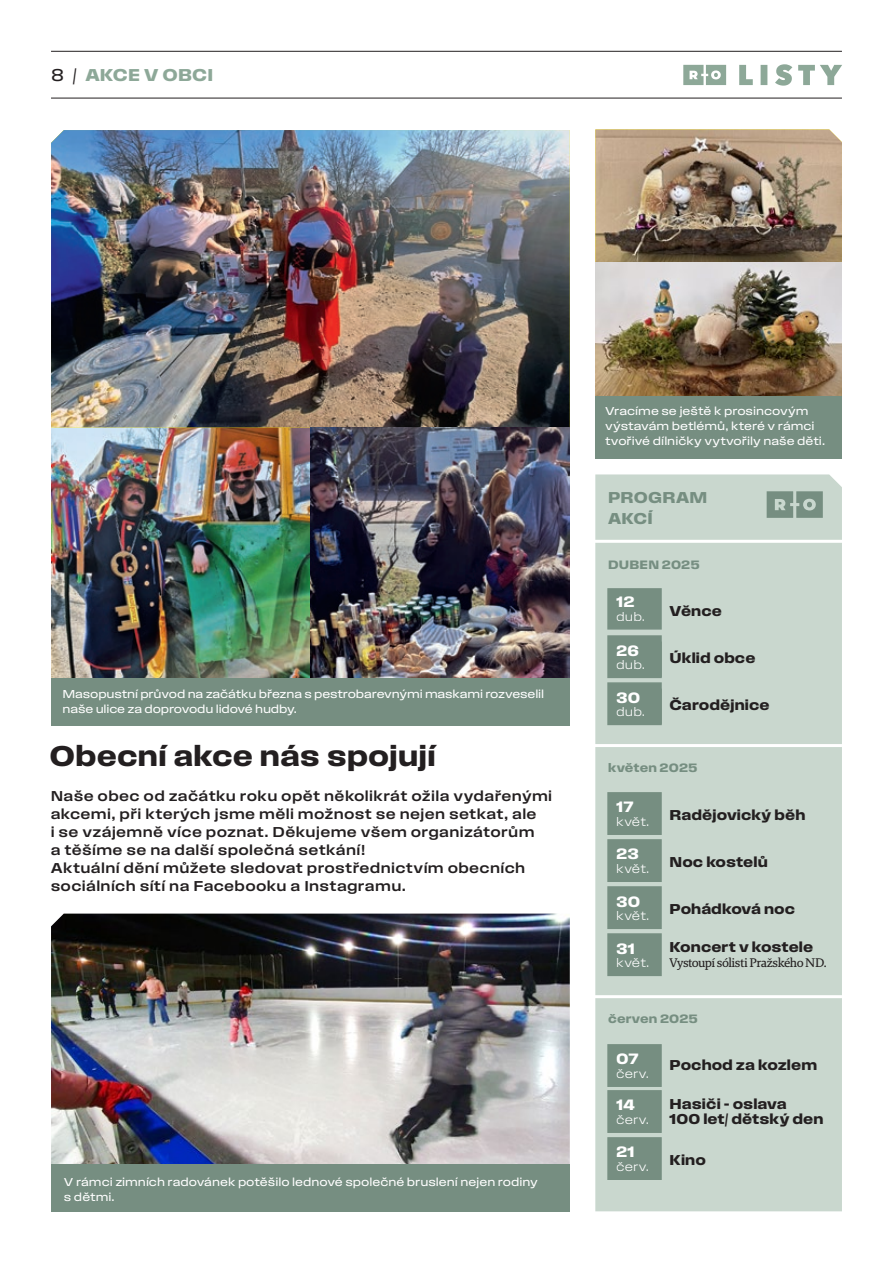
<style>
.page{position:relative;width:893px;height:1263px;background:#fff}
.page>*{position:absolute;margin:0;border:0;box-sizing:border-box;transform-origin:0 0}
.t1{font:30px "Field Gothic No.74 Demi Wide";color:#231f20}
.t2{font:18px "Field Gothic No.74 Demi Wide";letter-spacing:.005em;color:#8da898}
.t3{font:16.5px/21px "Field Gothic No.74 Demi Wide";letter-spacing:.01em;color:#768e81}
.t4{font:15.75px "Field Gothic No.74 Demi Wide";letter-spacing:-.015em;color:#fff}
.t5{font:15px/18px "Field Gothic No.73 Med Wide";letter-spacing:.02em;color:#231f20}
.t6{font:15px/15.6px "Field Gothic No.74 Demi Wide";letter-spacing:.005em;color:#231f20}
.t7{font:12.75px "Field Gothic No.71 Light Wide";color:#fff}
.t8{font:12.75px "Field Gothic No.74 Demi Wide";letter-spacing:.01em;color:#768e81}
.t9{font:12.75px "Brando Text";letter-spacing:-.04em;color:#231f20}
.t10{font:12px/15px "Field Gothic No.72 Reg Wide";letter-spacing:-.01em;color:#fff}
.s1{font-family:"Field Gothic No.72 Reg Wide";color:#231f20}
</style>
<div class="page">
<hr style="left:51px;top:51px;width:791px;height:1px;background:#231f20">
<hr style="left:51px;top:98px;width:791px;height:1px;background:#231f20">
<svg style="left:739px;top:64px;width:103px;height:22px"></svg>
<svg style="left:683px;top:65px;width:43px;height:20px"></svg>
<img style="left:595px;top:129px;width:247px;height:134px">
<img style="left:595px;top:263px;width:247px;height:133px">
<div style="left:595px;top:474px;width:247px;height:737px;background:#c9d7ce"></div>
<hr style="left:589px;top:744px;width:253px;height:3px;background:#fff">
<hr style="left:589px;top:995px;width:253px;height:3px;background:#fff">
<hr style="left:592px;top:540px;width:253px;height:3px;background:#fff">
<div style="left:607px;top:588px;width:55px;height:42px;background:#768e81;border:2px solid #768e81"></div>
<div style="left:607px;top:635px;width:55px;height:43px;background:#768e81;border:2px solid #768e81"></div>
<div style="left:607px;top:682px;width:55px;height:43px;background:#768e81;border:2px solid #768e81"></div>
<div style="left:607px;top:792px;width:55px;height:43px;background:#768e81;border:2px solid #768e81"></div>
<div style="left:607px;top:1044px;width:55px;height:43px;background:#768e81;border:2px solid #768e81"></div>
<div style="left:607px;top:1090px;width:55px;height:43px;background:#768e81;border:2px solid #768e81"></div>
<div style="left:607px;top:1137px;width:55px;height:43px;background:#768e81;border:2px solid #768e81"></div>
<div style="left:607px;top:886px;width:55px;height:43px;background:#768e81;border:2px solid #768e81"></div>
<div style="left:607px;top:933px;width:55px;height:43px;background:#768e81;border:2px solid #768e81"></div>
<svg style="left:767px;top:491px;width:56px;height:27px;background:#879d91"></svg>
<img style="left:51px;top:427px;width:259px;height:251px">
<img style="left:51px;top:130px;width:519px;height:297px">
<img style="left:310px;top:427px;width:260px;height:251px">
<img style="left:51px;top:913px;width:519px;height:251px">
<div style="left:51px;top:678px;width:519px;height:47px;background:#768e81"></div>
<div style="left:51px;top:1164px;width:519px;height:47px;background:#768e81"></div>
<div style="left:595px;top:396px;width:247px;height:63px;background:#768e81"></div>
<div style="left:607px;top:839px;width:55px;height:43px;background:#768e81;border:2px solid #768e81"></div>
<p class="t2" style="left:51px;top:65px;width:164px"><span class="s1">8 /</span> AKCE V OBCI</p>
<p class="t10" style="left:63px;top:687px;width:483px">Masopustní průvod na začátku března s pestrobarevnými maskami rozveselil naše ulice za doprovodu lidové hudby.</p>
<h1 class="t1" style="left:50px;top:740px;width:387px">Obecní akce nás spojují</h1>
<p class="t5" style="left:51px;top:787px;width:503px">Naše obec od začátku roku opět několikrát ožila vydařenými akcemi, při kterých jsme měli možnost se nejen setkat, ale<br>i se vzájemně více poznat. Děkujeme všem organizátorům<br>a těšíme se na další společná setkání!<br>Aktuální dění můžete sledovat prostřednictvím obecních sociálních sítí na Facebooku a Instagramu.</p>
<p class="t10" style="left:64px;top:1174px;width:475px">V rámci zimních radovánek potěšilo lednové společné bruslení nejen rodiny s dětmi.</p>
<p class="t10" style="left:605px;top:403px;width:221px">Vracíme se ještě k prosincovým výstavám betlémů, které v rámci tvořivé dílničky vytvořily naše děti.</p>
<p class="t3" style="left:608px;top:487px;width:101px">PROGRAM<br>AKCÍ</p>
<p class="t8" style="left:608px;top:557px;width:93px">DUBEN 2025</p>
<p class="t6" style="left:669px;top:603px;width:54px">Věnce</p>
<p class="t6" style="left:669px;top:650px;width:87px">Úklid obce</p>
<p class="t6" style="left:669px;top:697px;width:102px">Čarodějnice</p>
<p class="t4" style="left:616px;top:593px;width:20px">12</p>
<p class="t7" style="left:616px;top:609px;width:30px">dub.</p>
<p class="t4" style="left:616px;top:642px;width:24px">26</p>
<p class="t7" style="left:616px;top:658px;width:30px">dub.</p>
<p class="t4" style="left:616px;top:689px;width:25px">30</p>
<p class="t7" style="left:616px;top:705px;width:30px">dub.</p>
<p class="t8" style="left:608px;top:761px;width:91px">květen 2025</p>
<p class="t6" style="left:669px;top:806px;width:137px">Radějovický běh</p>
<p class="t6" style="left:669px;top:853px;width:100px">Noc kostelů</p>
<p class="t6" style="left:669px;top:900px;width:127px">Pohádková noc</p>
<p class="t6" style="left:669px;top:939px;width:145px">Koncert v kostele</p>
<p class="t9" style="left:669px;top:955px;width:159px">Vystoupí sólisti Pražského ND.</p>
<p class="t4" style="left:616px;top:798px;width:19px">17</p>
<p class="t7" style="left:616px;top:815px;width:35px">květ.</p>
<p class="t4" style="left:616px;top:845px;width:24px">23</p>
<p class="t7" style="left:616px;top:862px;width:35px">květ.</p>
<p class="t4" style="left:616px;top:893px;width:25px">30</p>
<p class="t7" style="left:616px;top:909px;width:35px">květ.</p>
<p class="t4" style="left:616px;top:940px;width:20px">31</p>
<p class="t7" style="left:616px;top:956px;width:35px">květ.</p>
<p class="t8" style="left:608px;top:1012px;width:92px">červen 2025</p>
<p class="t6" style="left:669px;top:1057px;width:149px">Pochod za kozlem</p>
<p class="t6" style="left:669px;top:1095px;width:155px">Hasiči – oslava<br>100 let/ dětský den</p>
<p class="t6" style="left:669px;top:1151px;width:38px">Kino</p>
<p class="t4" style="left:616px;top:1050px;width:24px">07</p>
<p class="t7" style="left:616px;top:1066px;width:34px">červ.</p>
<p class="t4" style="left:616px;top:1096px;width:21px">14</p>
<p class="t7" style="left:616px;top:1112px;width:34px">červ.</p>
<p class="t4" style="left:616px;top:1143px;width:20px">21</p>
<p class="t7" style="left:616px;top:1160px;width:34px">červ.</p>
</div>
